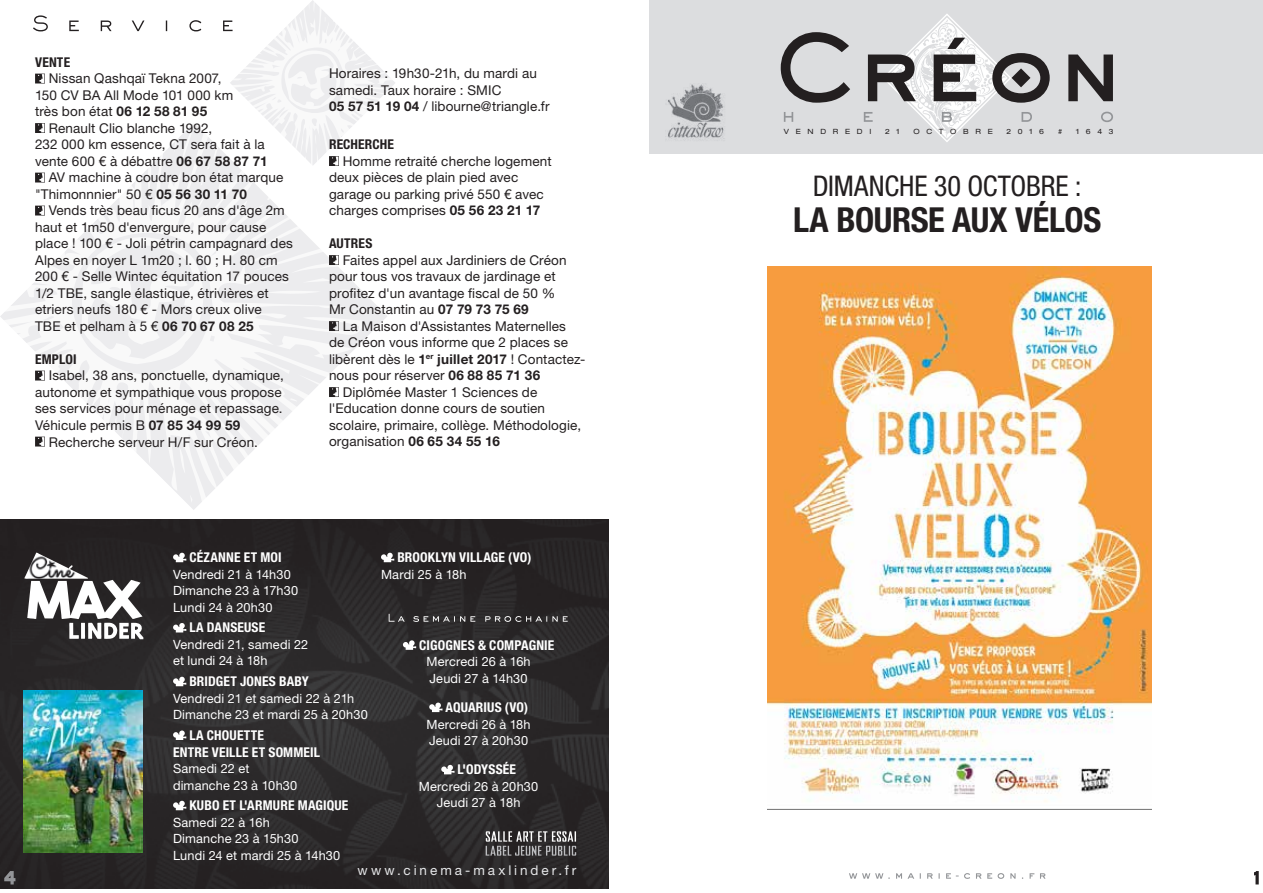
<style>
.page{position:relative;width:1263px;height:893px;background:#fff}
.page>*{position:absolute;margin:0;border:0;box-sizing:border-box;transform-origin:0 0}
.t1{font:700 condensed 34.5px "Helvetica Neue LT Std";letter-spacing:-.01em;color:#231f20}
.t2{font:condensed 28.5px "Helvetica Neue LT Std";letter-spacing:-.005em;color:#231f20}
.t3{font:13.5px/16.5px "Helvetica Neue LT Std";letter-spacing:.01em;color:#231f20}
.t4{font:700 condensed 13.5px/16.5px "Helvetica Neue LT Std";letter-spacing:.01em;color:#fff}
.t5{font:700 condensed 13.5px "Helvetica Neue LT Std";letter-spacing:.01em;color:#231f20}
.t6{font:13.5px "Helvetica Neue LT Std";letter-spacing:.22em;color:#e6e7e9}
.t7{font:12.75px/16.5px "Helvetica Neue LT Std";letter-spacing:.01em;color:#fff}
.t8{font:expanded 7.2px "Helvetica Neue LT Std";letter-spacing:.935em;color:#231f20}
.s1{font-weight:700}
</style>
<div class="page">
<img style="left:0;top:519px;width:608px;height:370px">
<img style="left:24px;top:553px;width:118px;height:86px">
<svg style="left:0;top:182px;width:367px;height:328px"></svg>
<div style="left:650px;top:0;width:613px;height:153px;background:#dcdddf"></div>
<svg style="left:173px;top:553px;width:13px;height:9px"></svg>
<svg style="left:173px;top:623px;width:13px;height:9px"></svg>
<svg style="left:173px;top:677px;width:13px;height:9px"></svg>
<svg style="left:173px;top:730px;width:13px;height:10px"></svg>
<svg style="left:173px;top:801px;width:13px;height:9px"></svg>
<svg style="left:381px;top:553px;width:13px;height:9px"></svg>
<svg style="left:403px;top:640px;width:13px;height:10px"></svg>
<svg style="left:429px;top:703px;width:13px;height:9px"></svg>
<svg style="left:441px;top:765px;width:13px;height:9px"></svg>
<svg style="left:1254px;top:871px;width:5px;height:13px"></svg>
<svg style="left:4px;top:871px;width:11px;height:13px"></svg>
<svg style="left:35px;top:206px;width:10px;height:9px"></svg>
<svg style="left:35px;top:371px;width:10px;height:9px"></svg>
<svg style="left:35px;top:437px;width:10px;height:9px"></svg>
<svg style="left:33px;top:0;width:362px;height:182px"></svg>
<svg style="left:329px;top:255px;width:10px;height:10px"></svg>
<svg style="left:329px;top:321px;width:10px;height:10px"></svg>
<svg style="left:329px;top:387px;width:10px;height:10px"></svg>
<svg style="left:486px;top:831px;width:90px;height:25px;background:#636162"></svg>
<img style="left:23px;top:691px;width:119px;height:162px">
<img style="left:767px;top:267px;width:385px;height:542px">
<svg style="left:781px;top:14px;width:332px;height:128px"></svg>
<svg style="left:849px;top:873px;width:196px;height:6px"></svg>
<svg style="left:389px;top:614px;width:179px;height:8px"></svg>
<img style="left:668px;top:84px;width:56px;height:56px">
<p class="t5" style="left:35px;top:54px;width:37px">VENTE</p>
<p class="t3" style="left:49px;top:70px;width:174px">Nissan Qashqaï Tekna 2007,</p>
<p class="t3" style="left:35px;top:87px;width:200px">150 CV BA All Mode 101 000 km</p>
<p class="t3" style="left:35px;top:103px;width:174px">très bon état <span class="s1">06 12 58 81 95</span></p>
<p class="t3" style="left:49px;top:120px;width:165px">Renault Clio blanche 1992,</p>
<p class="t3" style="left:35px;top:136px;width:231px">232 000 km essence, CT sera fait à la</p>
<p class="t3" style="left:35px;top:153px;width:234px">vente 600 € à débattre <span class="s1">06 67 58 87 71</span></p>
<p class="t3" style="left:49px;top:169px;width:236px">AV machine à coudre bon état marque</p>
<p class="t3" style="left:35px;top:186px;width:213px">"Thimonnnier" 50 € <span class="s1">05 56 30 11 70</span></p>
<p class="t3" style="left:49px;top:202px;width:237px">Vends très beau ficus 20 ans d'âge 2m</p>
<p class="t3" style="left:35px;top:219px;width:233px">haut et 1m50 d'envergure, pour cause</p>
<p class="t3" style="left:35px;top:235px;width:259px">place ! 100 € - Joli pétrin campagnard des</p>
<p class="t3" style="left:35px;top:252px;width:244px">Alpes en noyer L 1m20 ; l. 60 ; H. 80 cm</p>
<p class="t3" style="left:35px;top:268px;width:255px">200 € - Selle Wintec équitation 17 pouces</p>
<p class="t3" style="left:35px;top:285px;width:235px">1/2 TBE, sangle élastique, étrivières et</p>
<p class="t3" style="left:35px;top:301px;width:228px">etriers neufs 180 € - Mors creux olive</p>
<p class="t3" style="left:35px;top:318px;width:220px">TBE et pelham à 5 € <span class="s1">06 70 67 08 25</span></p>
<p class="t5" style="left:35px;top:351px;width:43px">EMPLOI</p>
<p class="t3" style="left:49px;top:367px;width:237px">Isabel, 38 ans, ponctuelle, dynamique,</p>
<p class="t3" style="left:35px;top:384px;width:248px">autonome et sympathique vous propose</p>
<p class="t3" style="left:35px;top:400px;width:249px">ses services pour ménage et repassage.</p>
<p class="t3" style="left:35px;top:417px;width:207px">Véhicule permis B <span class="s1">07 85 34 99 59</span></p>
<p class="t3" style="left:49px;top:433px;width:211px">Recherche serveur H/F sur Créon.</p>
<p class="t3" style="left:329px;top:65px;width:222px">Horaires : 19h30-21h, du mardi au samedi. Taux horaire : SMIC<br><span class="s1">05 57 51 19 04</span> / libourne@triangle.fr</p>
<p class="t5" style="left:329px;top:136px;width:66px">RECHERCHE</p>
<p class="t3" style="left:329px;top:153px;width:224px;text-indent:14px">Homme retraité cherche logement deux pièces de plain pied avec garage ou parking privé 550 € avec charges comprises <span class="s1">05 56 23 21 17</span></p>
<p class="t5" style="left:329px;top:235px;width:45px">AUTRES</p>
<p class="t3" style="left:329px;top:252px;width:239px;text-indent:14px">Faites appel aux Jardiniers de Créon pour tous vos travaux de jardinage et profitez d'un avantage fiscal de 50 % Mr Constantin au <span class="s1">07 79 73 75 69</span></p>
<p class="t3" style="left:343px;top:318px;width:225px">La Maison d'Assistantes Maternelles</p>
<p class="t3" style="left:329px;top:334px;width:240px">de Créon vous informe que 2 places se</p>
<p class="t3" style="left:329px;top:351px;width:258px">libèrent dès le <span class="s1">1</span><sup>er</sup> <span class="s1">juillet 2017</span> ! Contactez-</p>
<p class="t3" style="left:329px;top:367px;width:213px">nous pour réserver <span class="s1">06 88 85 71 36</span></p>
<p class="t3" style="left:343px;top:384px;width:196px">Diplômée Master 1 Sciences de</p>
<p class="t3" style="left:329px;top:400px;width:218px">l'Education donne cours de soutien</p>
<p class="t3" style="left:329px;top:417px;width:254px">scolaire, primaire, collège. Méthodologie,</p>
<p class="t3" style="left:329px;top:433px;width:172px">organisation <span class="s1">06 65 34 55 16</span></p>
<p class="t4" style="left:189px;top:549px;width:94px">CÉZANNE ET MOI</p>
<p class="t7" style="left:173px;top:566px;width:127px">Vendredi 21 à 14h30<br>Dimanche 23 à 17h30<br>Lundi 24 à 20h30</p>
<p class="t4" style="left:189px;top:619px;width:77px">LA DANSEUSE</p>
<p class="t7" style="left:173px;top:636px;width:137px">Vendredi 21, samedi 22 et lundi 24 à 18h</p>
<p class="t4" style="left:189px;top:673px;width:121px">BRIDGET JONES BABY</p>
<p class="t7" style="left:173px;top:690px;width:196px">Vendredi 21 et samedi 22 à 21h<br>Dimanche 23 et mardi 25 à 20h30</p>
<p class="t4" style="left:173px;top:727px;width:148px;text-indent:16px">LA CHOUETTE<br>ENTRE VEILLE ET SOMMEIL</p>
<p class="t7" style="left:173px;top:760px;width:126px">Samedi 22 et dimanche 23 à 10h30</p>
<p class="t4" style="left:189px;top:797px;width:161px">KUBO ET L'ARMURE MAGIQUE</p>
<p class="t7" style="left:173px;top:814px;width:169px">Samedi 22 à 16h<br>Dimanche 23 à 15h30<br>Lundi 24 et mardi 25 à 14h30</p>
<p class="t4" style="left:397px;top:549px;width:135px">BROOKLYN VILLAGE (VO)</p>
<p class="t7" style="left:381px;top:566px;width:87px">Mardi 25 à 18h</p>
<p class="t4" style="left:419px;top:637px;width:137px">CIGOGNES &amp; COMPAGNIE</p>
<p class="t7" style="left:426px;top:653px;width:106px">Mercredi 26 à 16h<br>Jeudi 27 à 14h30</p>
<p class="t4" style="left:446px;top:699px;width:84px">AQUARIUS (VO)</p>
<p class="t7" style="left:426px;top:716px;width:106px">Mercredi 26 à 18h<br>Jeudi 27 à 20h30</p>
<p class="t4" style="left:458px;top:761px;width:60px">L'ODYSSÉE</p>
<p class="t7" style="left:419px;top:778px;width:121px;text-align:center">Mercredi 26 à 20h30<br>Jeudi 27 à 18h</p>
<p class="t6" style="left:358px;top:862px;width:220px">www.cinema-maxlinder.fr</p>
<p class="t8" style="left:784px;top:127px;width:89px">VENDREDI</p>
<p class="t8" style="left:885px;top:127px;width:16px">2 1</p>
<p class="t8" style="left:913px;top:127px;width:72px">OCTOBRE</p>
<p class="t8" style="left:1006px;top:127px;width:39px">2016</p>
<p class="t8" style="left:1058px;top:127px;width:6px">#</p>
<p class="t8" style="left:1076px;top:127px;width:39px">1643</p>
<h2 class="t2" style="left:813px;top:169px;width:271px">DIMANCHE 30 OCTOBRE :</h2>
<h1 class="t1" style="left:793px;top:199px;width:310px">LA BOURSE AUX VÉLOS</h1>
</div>
